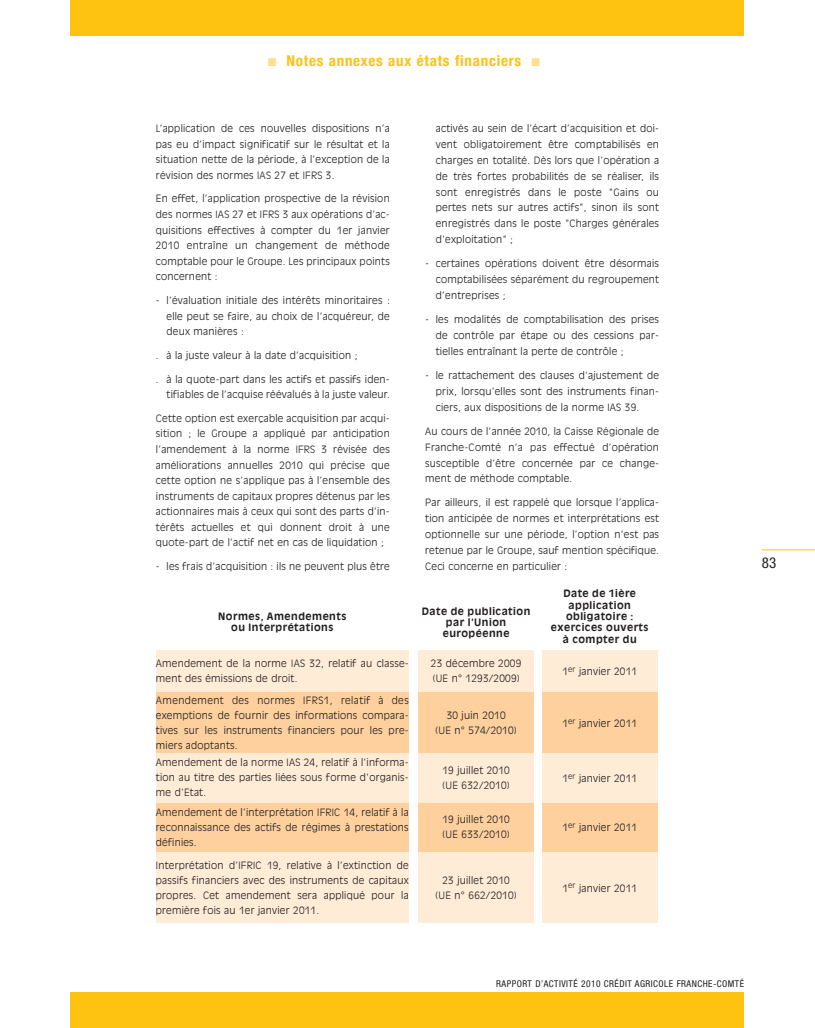
<style>
.page{position:relative;width:815px;height:1028px;background:#fff}
.page>*{position:absolute;margin:0;border:0;box-sizing:border-box;transform-origin:0 0}
.t1{font:700 condensed 15px "Helvetica Neue";letter-spacing:.05em;color:#fec210}
.t2{font:condensed 15px "Helvetica Neue";color:#231f20}
.t3{font:300 10px/15.9px "Antique Olive";letter-spacing:.025em;color:#231f20;text-align:justify}
.t4{font:700 10px/11.2px "Antique Olive";letter-spacing:.05em;color:#231f20;text-align:center}
.t5{font:condensed 9.38px "Helvetica Neue";letter-spacing:.05em;color:#231f20}
.s1{color:#ffdd91}
</style>
<div class="page">
<div style="left:71px;top:992px;width:673px;height:36px;background:#fec210"></div>
<div style="left:71px;top:0;width:673px;height:35px;background:#fec210"></div>
<hr style="left:762px;top:549px;width:53px;height:1px;background:#fec210">
<div style="left:156px;top:650px;width:253px;height:43px;background:#feecd7"></div>
<div style="left:419px;top:650px;width:115px;height:43px;background:#feecd7"></div>
<div style="left:542px;top:650px;width:115px;height:43px;background:#feecd7"></div>
<div style="left:156px;top:693px;width:253px;height:60px;background:#fdd09e"></div>
<div style="left:419px;top:693px;width:115px;height:60px;background:#fdd09e"></div>
<div style="left:542px;top:693px;width:115px;height:60px;background:#fdd09e"></div>
<div style="left:156px;top:753px;width:253px;height:49px;background:#feecd7"></div>
<div style="left:419px;top:753px;width:115px;height:49px;background:#feecd7"></div>
<div style="left:542px;top:753px;width:115px;height:49px;background:#feecd7"></div>
<div style="left:156px;top:802px;width:253px;height:50px;background:#fdd09e"></div>
<div style="left:419px;top:802px;width:115px;height:50px;background:#fdd09e"></div>
<div style="left:542px;top:802px;width:115px;height:50px;background:#fdd09e"></div>
<div style="left:156px;top:852px;width:253px;height:71px;background:#feecd7"></div>
<div style="left:419px;top:852px;width:115px;height:71px;background:#feecd7"></div>
<div style="left:542px;top:852px;width:115px;height:71px;background:#feecd7"></div>
<h1 class="t1" style="left:268px;top:55px;width:273px"><span class="s1">■</span> Notes annexes aux états financiers <span class="s1">■</span></h1>
<p class="t3" style="left:156px;top:121px;width:235px">L’application de ces nouvelles dispositions n’a pas eu d’impact significatif sur le résultat et la situation nette de la période, à l’exception de la révision des normes IAS 27 et IFRS 3.</p>
<p class="t3" style="left:156px;top:191px;width:235px">En effet, l’application prospective de la révision des normes IAS 27 et IFRS 3 aux opérations d’ac&shy;quisitions effectives à compter du 1er janvier 2010 entraîne un changement de méthode comptable pour le Groupe. Les principaux points concernent :</p>
<p class="t3" style="left:167px;top:293px;width:225px;text-indent:-11px">- l’évaluation initiale des intérêts minoritaires : elle peut se faire, au choix de l’acquéreur, de deux manières :</p>
<p class="t3" style="left:156px;top:347px;width:203px">. à la juste valeur à la date d’acquisition ;</p>
<p class="t3" style="left:156px;top:371px;width:235px;text-align:right">. à la quote-part dans les actifs et passifs iden&shy;tifiables de l’acquise réévalués à la juste valeur.</p>
<p class="t3" style="left:156px;top:411px;width:235px">Cette option est exerçable acquisition par acqui&shy;sition ; le Groupe a appliqué par anticipation l’amendement à la norme IFRS 3 révisée des améliorations annuelles 2010 qui précise que cette option ne s’applique pas à l’ensemble des instruments de capitaux propres détenus par les actionnaires mais à ceux qui sont des parts d’in&shy;térêts actuelles et qui donnent droit à une quote-part de l’actif net en cas de liquidation ;</p>
<p class="t3" style="left:156px;top:559px;width:235px">- les frais d’acquisition : ils ne peuvent plus être</p>
<p class="t3" style="left:436px;top:121px;width:225px">activés au sein de l’écart d’acquisition et doi&shy;vent obligatoirement être comptabilisés en charges en totalité. Dès lors que l'opération a de très fortes probabilités de se réaliser, ils sont enregistrés dans le poste "Gains ou pertes nets sur autres actifs", sinon ils sont enregistrés dans le poste "Charges générales d'exploitation" ;</p>
<p class="t3" style="left:436px;top:256px;width:225px;text-indent:-11px">- certaines opérations doivent être désormais comptabilisées séparément du regroupement d’entreprises ;</p>
<p class="t3" style="left:436px;top:312px;width:225px;text-indent:-11px">- les modalités de comptabilisation des prises de contrôle par étape ou des cessions par&shy;tielles entraînant la perte de contrôle ;</p>
<p class="t3" style="left:436px;top:368px;width:225px;text-indent:-11px">- le rattachement des clauses d'ajustement de prix, lorsqu'elles sont des instruments finan&shy;ciers, aux dispositions de la norme IAS 39.</p>
<p class="t3" style="left:425px;top:423px;width:235px">Au cours de l’année 2010, la Caisse Régionale de Franche-Comté n’a pas effectué d’opération susceptible d’être concernée par ce change&shy;ment de méthode comptable.</p>
<p class="t3" style="left:425px;top:495px;width:235px">Par ailleurs, il est rappelé que lorsque l’applica&shy;tion anticipée de normes et interprétations est optionnelle sur une période, l’option n’est pas retenue par le Groupe, sauf mention spécifique.<br>Ceci concerne en particulier :</p>
<p class="t4" style="left:218px;top:611px;width:130px">Normes, Amendements ou Interprétations</p>
<p class="t4" style="left:422px;top:606px;width:110px">Date de publication par l’Union européenne</p>
<p class="t4" style="left:551px;top:588px;width:99px">Date de 1ière application obligatoire : exercices ouverts à compter du</p>
<p class="t3" style="left:156px;top:656px;width:254px;line-height:15px">Amendement de la norme IAS 32, relatif au classe&shy;ment des émissions de droit.</p>
<p class="t3" style="left:431px;top:656px;width:92px;line-height:15px">23 décembre 2009 (UE n° 1293/2009)</p>
<p class="t3" style="left:562px;top:664px;width:76px">1<sup>er</sup> janvier 2011</p>
<p class="t3" style="left:156px;top:693px;width:254px;line-height:15px">Amendement des normes IFRS1, relatif à des exemptions de fournir des informations compara&shy;tives sur les instruments financiers pour les pre&shy;miers adoptants.</p>
<p class="t3" style="left:436px;top:708px;width:83px;line-height:15px;text-align:center">30 juin 2010<br>(UE n° 574/2010)</p>
<p class="t3" style="left:562px;top:715px;width:76px">1<sup>er</sup> janvier 2011</p>
<p class="t3" style="left:156px;top:755px;width:254px;line-height:15px">Amendement de la norme IAS 24, relatif à l'informa&shy;tion au titre des parties liées sous forme d'organis&shy;me d'Etat.</p>
<p class="t3" style="left:442px;top:763px;width:69px;line-height:15px">19 juillet 2010 (UE 632/2010)</p>
<p class="t3" style="left:562px;top:770px;width:76px">1<sup>er</sup> janvier 2011</p>
<p class="t3" style="left:156px;top:805px;width:254px;line-height:15px">Amendement de l’interprétation IFRIC 14, relatif à la reconnaissance des actifs de régimes à prestations définies.</p>
<p class="t3" style="left:442px;top:812px;width:69px;line-height:15px">19 juillet 2010 (UE 633/2010)</p>
<p class="t3" style="left:562px;top:820px;width:76px">1<sup>er</sup> janvier 2011</p>
<p class="t3" style="left:156px;top:857px;width:254px;line-height:15px">Interprétation d’IFRIC 19, relative à l’extinction de passifs financiers avec des instruments de capitaux propres. Cet amendement sera appliqué pour la première fois au 1er janvier 2011.</p>
<p class="t3" style="left:436px;top:872px;width:83px;line-height:15px;text-align:center">23 juillet 2010 (UE n° 662/2010)</p>
<p class="t3" style="left:562px;top:880px;width:76px">1<sup>er</sup> janvier 2011</p>
<h1 class="t2" style="left:762px;top:557px;width:16px">83</h1>
<p class="t5" style="left:496px;top:980px;width:249px">RAPPORT D’ACTIVITÉ 2010 CRÉDIT AGRICOLE FRANCHE-COMTÉ</p>
</div>
